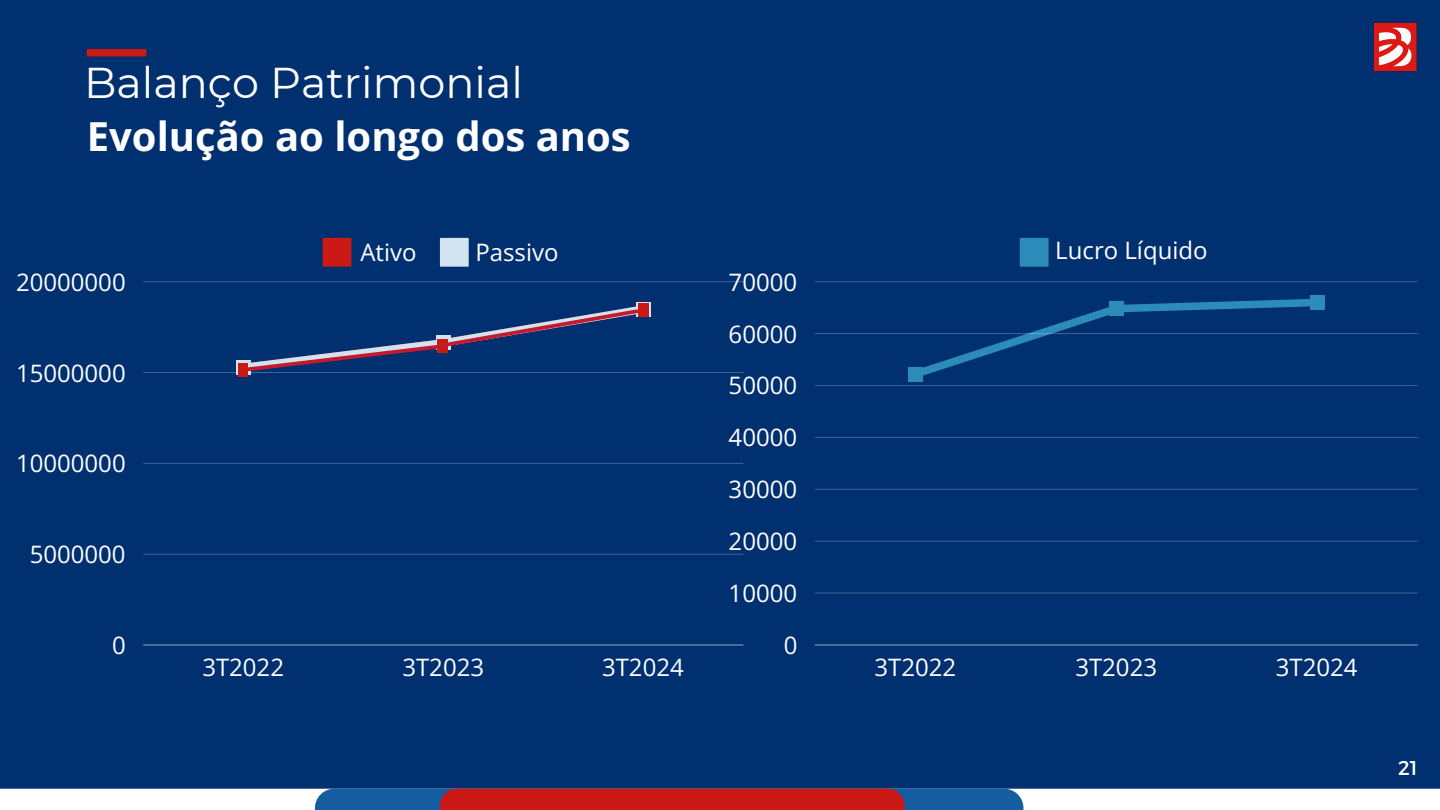
<style>
.page{position:relative;width:1440px;height:810px;background:#003070}
.page>*{position:absolute;margin:0;border:0;box-sizing:border-box;transform-origin:0 0}
.t1{font:43px "Montserrat";color:#fff}
.t2{font:700 40px "Open Sans";color:#fff}
.t3{font:24px "Open Sans";color:#fff}
.t4{font:20px "Montserrat";color:#fffffe}
</style>
<div class="page">
<svg style="left:323px;top:238px;width:28px;height:29px"></svg>
<svg style="left:440px;top:238px;width:29px;height:29px"></svg>
<hr style="left:143px;top:645px;width:600px;height:1px;background:#4b6c9a">
<hr style="left:143px;top:554px;width:600px;height:1px;background:#2a5287">
<hr style="left:143px;top:463px;width:600px;height:1px;background:#355b8d">
<hr style="left:143px;top:372px;width:600px;height:1px;background:#3f6393">
<hr style="left:143px;top:281px;width:600px;height:1px;background:#345a8d">
<div style="left:0;top:789px;width:1440px;height:21px;background:#fff"></div>
<div style="left:315px;top:789px;width:709px;height:21px;background:#145da0"></div>
<div style="left:440px;top:789px;width:465px;height:21px;background:#cb1a15"></div>
<div style="left:87px;top:49px;width:59px;height:7px;background:#cb1a15"></div>
<div style="left:238px;top:363px;width:9px;height:14px;background:#cb1a15"></div>
<svg style="left:1020px;top:238px;width:29px;height:29px"></svg>
<svg style="left:908px;top:295px;width:417px;height:87px"></svg>
<div style="left:908px;top:367px;width:15px;height:14px;background:#2d8bba"></div>
<div style="left:1109px;top:302px;width:14px;height:14px;background:#2d8bba"></div>
<div style="left:1310px;top:295px;width:14px;height:15px;background:#2d8bba"></div>
<hr style="left:815px;top:645px;width:603px;height:1px;background:#4b6c9a">
<hr style="left:815px;top:593px;width:603px;height:1px;background:#254e84">
<hr style="left:815px;top:541px;width:603px;height:1px;background:#2c5388">
<hr style="left:815px;top:489px;width:603px;height:1px;background:#32588c">
<hr style="left:815px;top:437px;width:603px;height:1px;background:#385d8f">
<hr style="left:815px;top:385px;width:603px;height:1px;background:#3f6393">
<hr style="left:815px;top:333px;width:603px;height:1px;background:#3a5f90">
<hr style="left:815px;top:281px;width:603px;height:1px;background:#345a8d">
<svg style="left:236px;top:302px;width:415px;height:74px"></svg>
<div style="left:638px;top:303px;width:11px;height:14px;background:#cb1a15"></div>
<img style="left:1373px;top:22px;width:44px;height:50px">
<h1 class="t1" style="left:84px;top:57px;width:440px">Balanço Patrimonial</h1>
<p class="t2" style="left:87px;top:108px;width:546px">Evolução ao longo dos anos</p>
<p class="t3" style="left:16px;top:265px;width:111px">20000000</p>
<p class="t3" style="left:16px;top:356px;width:111px">15000000</p>
<p class="t3" style="left:16px;top:447px;width:111px">10000000</p>
<p class="t3" style="left:30px;top:538px;width:97px">5000000</p>
<p class="t3" style="left:112px;top:628px;width:15px">0</p>
<p class="t3" style="left:360px;top:236px;width:58px">Ativo</p>
<p class="t3" style="left:475px;top:236px;width:85px">Passivo</p>
<p class="t3" style="left:202px;top:650px;width:83px">3T2022</p>
<p class="t3" style="left:402px;top:650px;width:83px">3T2023</p>
<p class="t3" style="left:602px;top:650px;width:83px">3T2024</p>
<p class="t3" style="left:729px;top:265px;width:70px">70000</p>
<p class="t3" style="left:729px;top:317px;width:70px">60000</p>
<p class="t3" style="left:729px;top:369px;width:70px">50000</p>
<p class="t3" style="left:729px;top:421px;width:70px">40000</p>
<p class="t3" style="left:729px;top:473px;width:70px">30000</p>
<p class="t3" style="left:729px;top:525px;width:70px">20000</p>
<p class="t3" style="left:729px;top:576px;width:70px">10000</p>
<p class="t3" style="left:784px;top:628px;width:15px">0</p>
<p class="t3" style="left:1055px;top:233px;width:154px">Lucro Líquido</p>
<p class="t3" style="left:874px;top:650px;width:83px">3T2022</p>
<p class="t3" style="left:1075px;top:650px;width:83px">3T2023</p>
<p class="t3" style="left:1276px;top:650px;width:83px">3T2024</p>
<p class="t4" style="left:1398px;top:755px;width:21px">21</p>
</div>
